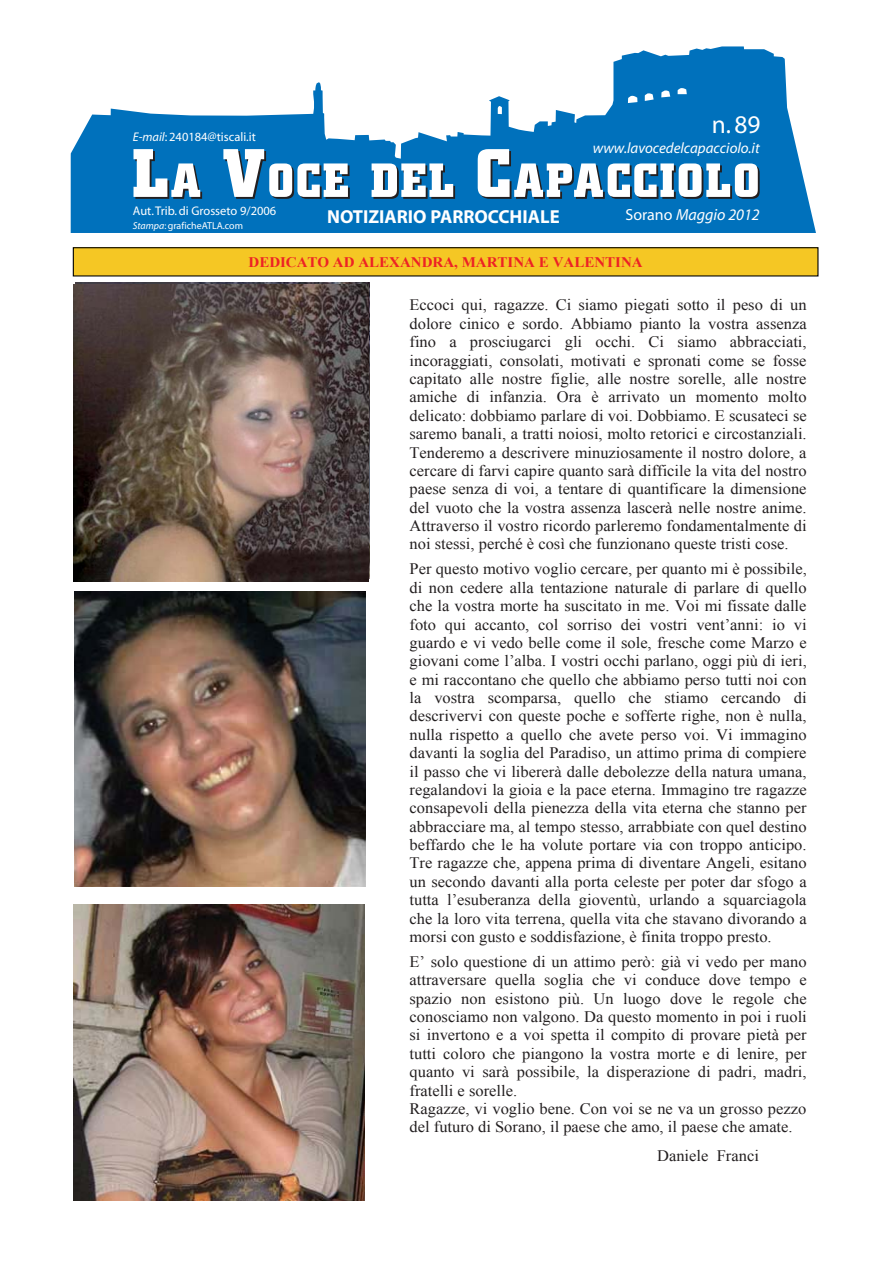
<style>
.page{position:relative;width:893px;height:1263px;background:#fff}
.page>*{position:absolute;margin:0;border:0;box-sizing:border-box;transform-origin:0 0}
.t1{font:25.5px "Myriad";color:#fff}
.t2{font:700 18.9px "Myriad";color:#fff}
.t3{font:italic 16.05px "Myriad";color:#fff}
.t4{font:15.9px/18.5px "Times New Roman";color:#231f20;text-align:justify}
.t5{font:italic 15px "Myriad";color:#fff}
.t6{font:700 14.55px "Times New Roman";color:#ed2224}
.t7{font:12.6px "Myriad";color:#fff}
.t8{font:10.05px "Myriad";color:#fff}
.s1{font-style:italic}
.s2{font-style:normal}
</style>
<div class="page">
<svg style="left:71px;top:46px;width:745px;height:187px;fill:#0071bc"></svg>
<svg style="left:133px;top:149px;width:69px;height:50px"></svg>
<svg style="left:223px;top:149px;width:127px;height:50px"></svg>
<svg style="left:372px;top:163px;width:83px;height:36px"></svg>
<svg style="left:477px;top:149px;width:283px;height:50px"></svg>
<div style="left:73px;top:248px;width:745px;height:28px;background:#f5c724"></div>
<div style="left:73px;top:247px;width:745px;height:30px;border:1px solid #010202"></div>
<img style="left:74px;top:905px;width:291px;height:295px">
<img style="left:75px;top:591px;width:290px;height:296px">
<img style="left:74px;top:285px;width:294px;height:296px">
<p class="t7" style="left:133px;top:132px;width:125px"><span class="s1">E-mail</span>: 240184@tiscali.it</p>
<p class="t7" style="left:133px;top:206px;width:145px">Aut. Trib. di Grosseto 9/2006</p>
<p class="t8" style="left:133px;top:222px;width:112px"><span class="s1">Stampa</span>: graficheATLA.com</p>
<p class="t2" style="left:327px;top:209px;width:234px">NOTIZIARIO PARROCCHIALE</p>
<h1 class="t1" style="left:712px;top:115px;width:50px">n. 89</h1>
<p class="t5" style="left:593px;top:142px;width:168px">www.lavocedelcapacciolo.it</p>
<p class="t3" style="left:625px;top:209px;width:136px"><span class="s2">Sorano</span> Maggio 2012</p>
<p class="t6" style="left:248px;top:254px;width:396px">DEDICATO AD ALEXANDRA, MARTINA E VALENTINA</p>
<p class="t4" style="left:409px;top:296px;width:399px">Eccoci qui, ragazze. Ci siamo piegati sotto il peso di un dolore cinico e sordo. Abbiamo pianto la vostra assenza fino a prosciugarci gli occhi. Ci siamo abbracciati, incoraggiati, consolati, motivati e spronati come se fosse capitato alle nostre figlie, alle nostre sorelle, alle nostre amiche di infanzia. Ora è arrivato un momento molto delicato: dobbiamo parlare di voi. Dobbiamo. E scusateci se saremo banali, a tratti noiosi, molto retorici e circostanziali.<br>Tenderemo a descrivere minuziosamente il nostro dolore, a cercare di farvi capire quanto sarà difficile la vita del nostro paese senza di voi, a tentare di quantificare la dimensione del vuoto che la vostra assenza lascerà nelle nostre anime.<br>Attraverso il vostro ricordo parleremo fondamentalmente di noi stessi, perché è così che funzionano queste tristi cose.</p>
<p class="t4" style="left:409px;top:560px;width:399px">Per questo motivo voglio cercare, per quanto mi è possibile, di non cedere alla tentazione naturale di parlare di quello che la vostra morte ha suscitato in me. Voi mi fissate dalle foto qui accanto, col sorriso dei vostri vent’anni: io vi guardo e vi vedo belle come il sole, fresche come Marzo e giovani come l’alba. I vostri occhi parlano, oggi più di ieri, e mi raccontano che quello che abbiamo perso tutti noi con la vostra scomparsa, quello che stiamo cercando di descrivervi con queste poche e sofferte righe, non è nulla, nulla rispetto a quello che avete perso voi. Vi immagino davanti la soglia del Paradiso, un attimo prima di compiere il passo che vi libererà dalle debolezze della natura umana, regalandovi la gioia e la pace eterna. Immagino tre ragazze consapevoli della pienezza della vita eterna che stanno per abbracciare ma, al tempo stesso, arrabbiate con quel destino beffardo che le ha volute portare via con troppo anticipo.<br>Tre ragazze che, appena prima di diventare Angeli, esitano un secondo davanti alla porta celeste per poter dar sfogo a tutta l’esuberanza della gioventù, urlando a squarciagola che la loro vita terrena, quella vita che stavano divorando a morsi con gusto e soddisfazione, è finita troppo presto.</p>
<p class="t4" style="left:409px;top:952px;width:399px;text-align:left">E’ solo questione di un attimo però: già vi vedo per mano attraversare quella soglia che vi conduce dove tempo e spazio non esistono più. Un luogo dove le regole che conosciamo non valgono. Da questo momento in poi i ruoli si invertono e a voi spetta il compito di provare pietà per tutti coloro che piangono la vostra morte e di lenire, per quanto vi sarà possibile, la disperazione di padri, madri, fratelli e sorelle.<br>Ragazze, vi voglio bene. Con voi se ne va un grosso pezzo del futuro di Sorano, il paese che amo, il paese che amate.</p>
<p class="t4" style="left:657px;top:1146px;width:103px">Daniele Franci</p>
</div>
